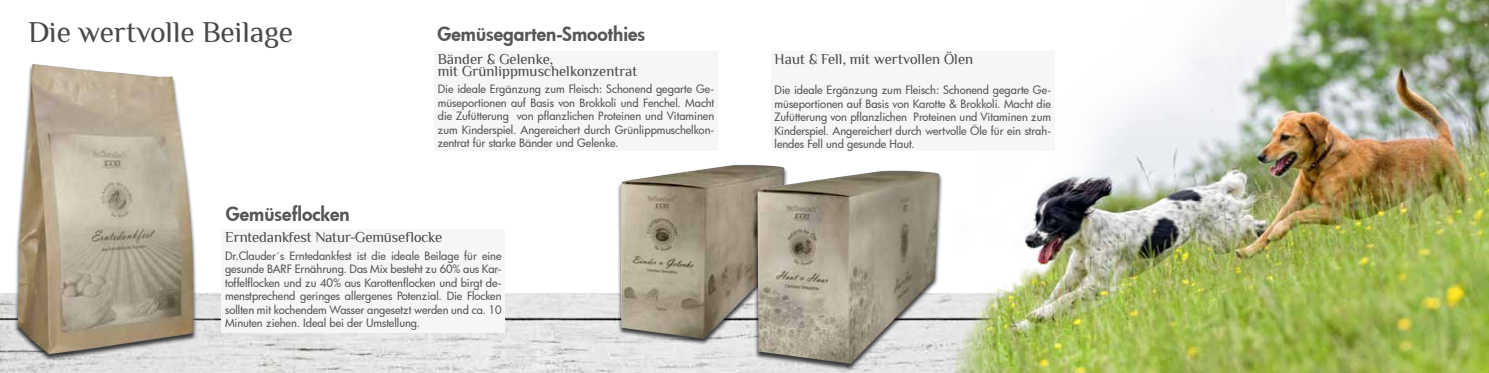
<style>
.page{position:relative;width:1489px;height:373px;background:#fff}
.page>*{position:absolute;margin:0;border:0;box-sizing:border-box;transform-origin:0 0}
.t1{font:30px "Philosopher";color:#494948}
.t2{font:800 18.88px "Futura";color:#565656}
.t3{font:15px/12.5px "Philosopher";color:#494948}
.t4{font:500 11.25px/13.5px "Futura";letter-spacing:-.005em;color:#565656;text-align:justify}
</style>
<div class="page">
<img style="left:0;top:293px;width:955px;height:79px">
<div style="left:616px;top:164px;width:171px;height:181px;background:#000;opacity:.75"></div>
<img style="left:620px;top:164px;width:164px;height:174px">
<img style="left:955px;top:0;width:533px;height:372px">
<div style="left:753px;top:170px;width:190px;height:200px;background:#000;opacity:.75"></div>
<img style="left:757px;top:170px;width:182px;height:193px">
<div style="left:434px;top:51px;width:284px;height:100px;background:#f6f6f6"></div>
<div style="left:771px;top:51px;width:283px;height:100px;background:#f6f6f6"></div>
<div style="left:14px;top:64px;width:183px;height:296px;background:#000;opacity:.75"></div>
<img style="left:18px;top:64px;width:176px;height:289px">
<div style="left:221px;top:229px;width:284px;height:103px;background:#f6f6f6"></div>
<h1 class="t1" style="left:28px;top:16px;width:266px">Die wertvolle Beilage</h1>
<h2 class="t2" style="left:437px;top:21px;width:209px">Gemüsegarten-Smoothies</h2>
<h2 class="t2" style="left:226px;top:201px;width:125px">Gemüseflocken</h2>
<h3 class="t3" style="left:438px;top:53px;width:201px">Bänder &amp; Gelenke,<br>mit Grünlippmuschelkonzentrat</h3>
<p class="t4" style="left:438px;top:82px;width:278px">Die ideale Ergänzung zum Fleisch: Schonend gegarte Ge&shy;müseportionen auf Basis von Brokkoli und Fenchel. Macht die Zufütterung von pflanzlichen Proteinen und Vitaminen zum Kinderspiel. Angereichert durch Grünlippmuschelkon&shy;zentrat für starke Bänder und Gelenke.</p>
<h3 class="t3" style="left:225px;top:230px;width:218px">Erntedankfest Natur-Gemüseflocke</h3>
<p class="t4" style="left:225px;top:248px;width:278px">Dr.Clauder´s Erntedankfest ist die ideale Beilage für eine gesunde BARF Ernährung. Das Mix besteht zu 60% aus Kar&shy;toffelflocken und zu 40% aus Karottenflocken und birgt de&shy;menstprechend geringes allergenes Potenzial. Die Flocken sollten mit kochendem Wasser angesetzt werden und ca. 10<br>Minuten ziehen. Ideal bei der Umstellung.</p>
<h3 class="t3" style="left:774px;top:53px;width:200px">Haut &amp; Fell, mit wertvollen Ölen</h3>
<p class="t4" style="left:774px;top:83px;width:278px">Die ideale Ergänzung zum Fleisch: Schonend gegarte Ge&shy;müseportionen auf Basis von Karotte &amp; Brokkoli. Macht die Zufütterung von pflanzlichen Proteinen und Vitaminen zum Kinderspiel. Angereichert durch wertvolle Öle für ein strah&shy;lendes Fell und gesunde Haut.</p>
</div>
